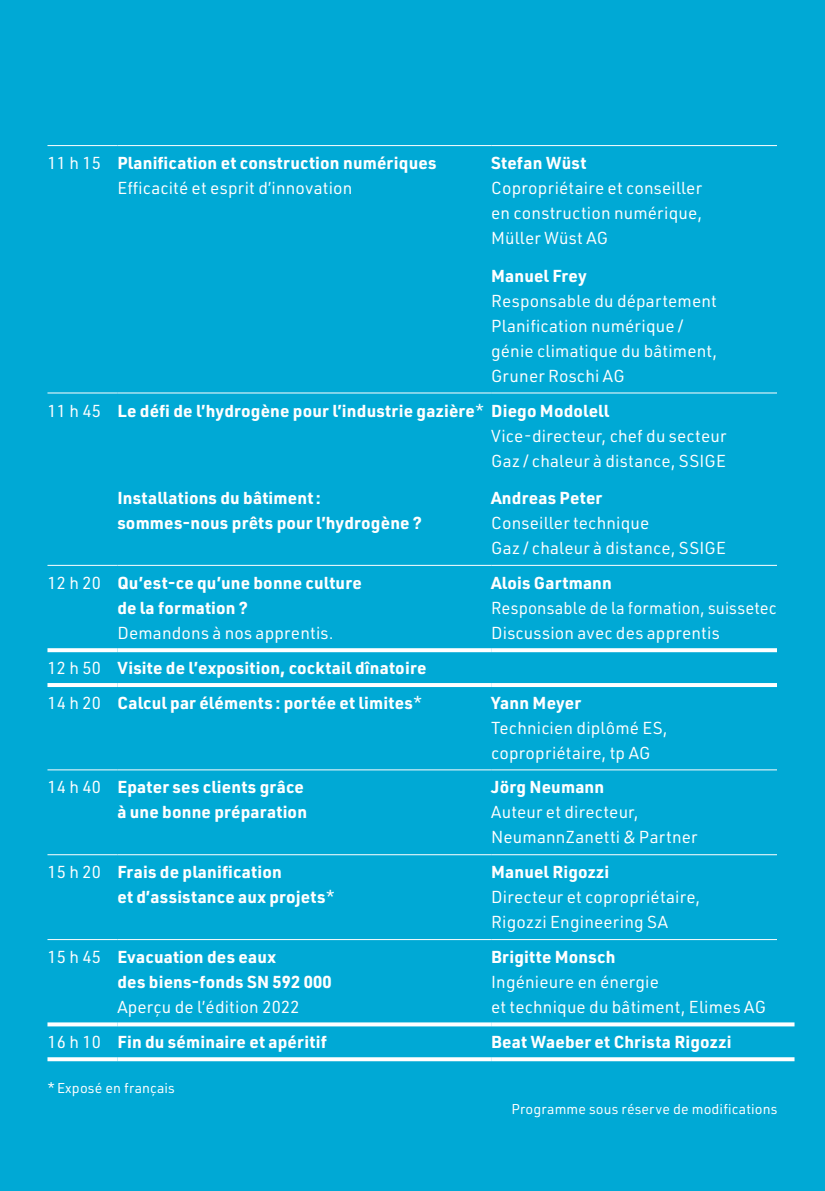
<style>
.page{position:relative;width:825px;height:1191px;background:#00a9d5}
.page>*{position:absolute;margin:0;border:0;box-sizing:border-box;transform-origin:0 0}
.t1{font:700 17px/25px "URWDIN";letter-spacing:.01em;color:#fff}
.t2{font:17px/25px "URWDIN";letter-spacing:.01em;color:#fff}
.t3{font:14px "URWDIN";letter-spacing:.01em;color:#fff}
.s1{font-weight:400}
</style>
<div class="page">
<hr style="left:47px;top:393px;width:70px;height:1px;background:#fff">
<hr style="left:117px;top:393px;width:374px;height:1px;background:#fff">
<hr style="left:491px;top:393px;width:303px;height:1px;background:#fff">
<hr style="left:47px;top:565px;width:70px;height:1px;background:#fff">
<hr style="left:117px;top:565px;width:374px;height:1px;background:#fff">
<hr style="left:491px;top:565px;width:303px;height:1px;background:#fff">
<hr style="left:47px;top:769px;width:70px;height:1px;background:#fff">
<hr style="left:117px;top:769px;width:374px;height:1px;background:#fff">
<hr style="left:491px;top:769px;width:303px;height:1px;background:#fff">
<hr style="left:47px;top:854px;width:70px;height:1px;background:#fff">
<hr style="left:117px;top:854px;width:374px;height:1px;background:#fff">
<hr style="left:491px;top:854px;width:303px;height:1px;background:#fff">
<hr style="left:47px;top:939px;width:70px;height:1px;background:#fff">
<hr style="left:117px;top:939px;width:374px;height:1px;background:#fff">
<hr style="left:491px;top:939px;width:303px;height:1px;background:#fff">
<svg style="left:47px;top:648px;width:70px;height:4px"></svg>
<svg style="left:117px;top:648px;width:374px;height:4px"></svg>
<svg style="left:491px;top:648px;width:286px;height:4px"></svg>
<hr style="left:47px;top:683px;width:70px;height:4px;background:#fff">
<hr style="left:117px;top:683px;width:374px;height:4px;background:#fff">
<hr style="left:491px;top:683px;width:303px;height:4px;background:#fff">
<svg style="left:47px;top:1022px;width:70px;height:4px"></svg>
<svg style="left:117px;top:1022px;width:374px;height:4px"></svg>
<svg style="left:491px;top:1022px;width:303px;height:4px"></svg>
<svg style="left:47px;top:1057px;width:70px;height:4px"></svg>
<svg style="left:117px;top:1057px;width:374px;height:4px"></svg>
<svg style="left:491px;top:1057px;width:303px;height:4px"></svg>
<hr style="left:47px;top:145px;width:70px;height:1px;background:#fff">
<hr style="left:117px;top:145px;width:374px;height:1px;background:#fff">
<hr style="left:491px;top:145px;width:303px;height:1px;background:#fff">
<div style="left:777px;top:135px;width:17px;height:860px;background:#00a9d5"></div>
<p class="t1" style="left:117px;top:150px;width:321px;text-indent:-70px"><span class="s1">11 h 15</span> Planification et construction numériques<br><span class="s1">Efficacité et esprit d’innovation</span></p>
<p class="t1" style="left:491px;top:150px;width:97px">Stefan Wüst</p>
<p class="t2" style="left:491px;top:175px;width:212px;text-align:justify">Copropriétaire et conseiller en construction numérique, Müller Wüst AG</p>
<p class="t1" style="left:491px;top:262px;width:97px">Manuel Frey</p>
<p class="t2" style="left:491px;top:287px;width:228px">Responsable du département<br>Planification numérique / génie climatique du bâtiment,<br>Gruner Roschi AG</p>
<p class="t1" style="left:47px;top:397px;width:563px"><span class="s1">11 h 45</span> Le défi de l’hydrogène pour l’industrie gazière<span class="s1">*</span> Diego Modolell</p>
<p class="t1" style="left:117px;top:485px;width:306px">Installations du bâtiment : sommes-nous prêts pour l’hydrogène ?</p>
<p class="t1" style="left:117px;top:569px;width:246px;text-indent:-70px"><span class="s1">12 h 20</span> Qu’est-ce qu’une bonne culture de la formation ?</p>
<p class="t2" style="left:117px;top:620px;width:218px">Demandons à nos apprentis.</p>
<p class="t1" style="left:47px;top:649px;width:380px;line-height:34.8px"><span class="s1">12 h 50</span> Visite de l’exposition, cocktail dînatoire<br><span class="s1">14 h 20</span> Calcul par éléments : portée et limites<span class="s1">*</span></p>
<p class="t2" style="left:491px;top:422px;width:237px">Vice-directeur, chef du secteur<br>Gaz / chaleur à distance, SSIGE</p>
<p class="t1" style="left:491px;top:485px;width:113px">Andreas Peter</p>
<p class="t2" style="left:491px;top:510px;width:236px">Conseiller technique<br>Gaz / chaleur à distance, SSIGE</p>
<p class="t1" style="left:491px;top:569px;width:122px">Alois Gartmann</p>
<p class="t2" style="left:491px;top:595px;width:287px">Responsable de la formation, suissetec<br>Discussion avec des apprentis</p>
<p class="t1" style="left:491px;top:689px;width:92px">Yann Meyer</p>
<p class="t2" style="left:491px;top:714px;width:178px">Technicien diplômé ES, copropriétaire, tp AG</p>
<p class="t1" style="left:47px;top:774px;width:261px;text-align:right"><span class="s1">14 h 40</span> Epater ses clients grâce à une bonne préparation</p>
<p class="t1" style="left:491px;top:774px;width:115px">Jörg Neumann</p>
<p class="t2" style="left:491px;top:799px;width:208px">Auteur et directeur,<br>NeumannZanetti &amp; Partner</p>
<p class="t1" style="left:117px;top:859px;width:219px;text-indent:-70px"><span class="s1">15 h 20</span> Frais de planification<br>et d’assistance aux projets<span class="s1">*</span></p>
<p class="t1" style="left:491px;top:859px;width:120px">Manuel Rigozzi</p>
<p class="t2" style="left:491px;top:884px;width:211px">Directeur et copropriétaire,<br>Rigozzi Engineering SA</p>
<p class="t1" style="left:117px;top:943px;width:216px;text-indent:-70px"><span class="s1">15 h 45</span> Evacuation des eaux<br>des biens-fonds SN 592 000</p>
<p class="t2" style="left:117px;top:994px;width:184px">Aperçu de l’édition 2022</p>
<p class="t1" style="left:491px;top:943px;width:126px">Brigitte Monsch</p>
<p class="t2" style="left:491px;top:969px;width:276px">Ingénieure en énergie<br>et technique du bâtiment, Elimes AG</p>
<p class="t1" style="left:47px;top:1028px;width:281px"><span class="s1">16 h 10</span> Fin du séminaire et apéritif</p>
<p class="t1" style="left:491px;top:1028px;width:242px">Beat Waeber et Christa Rigozzi</p>
<p class="t3" style="left:47px;top:1078px;width:129px">* Exposé en français</p>
<p class="t3" style="left:511px;top:1100px;width:268px">Programme sous réserve de modifications</p>
</div>
